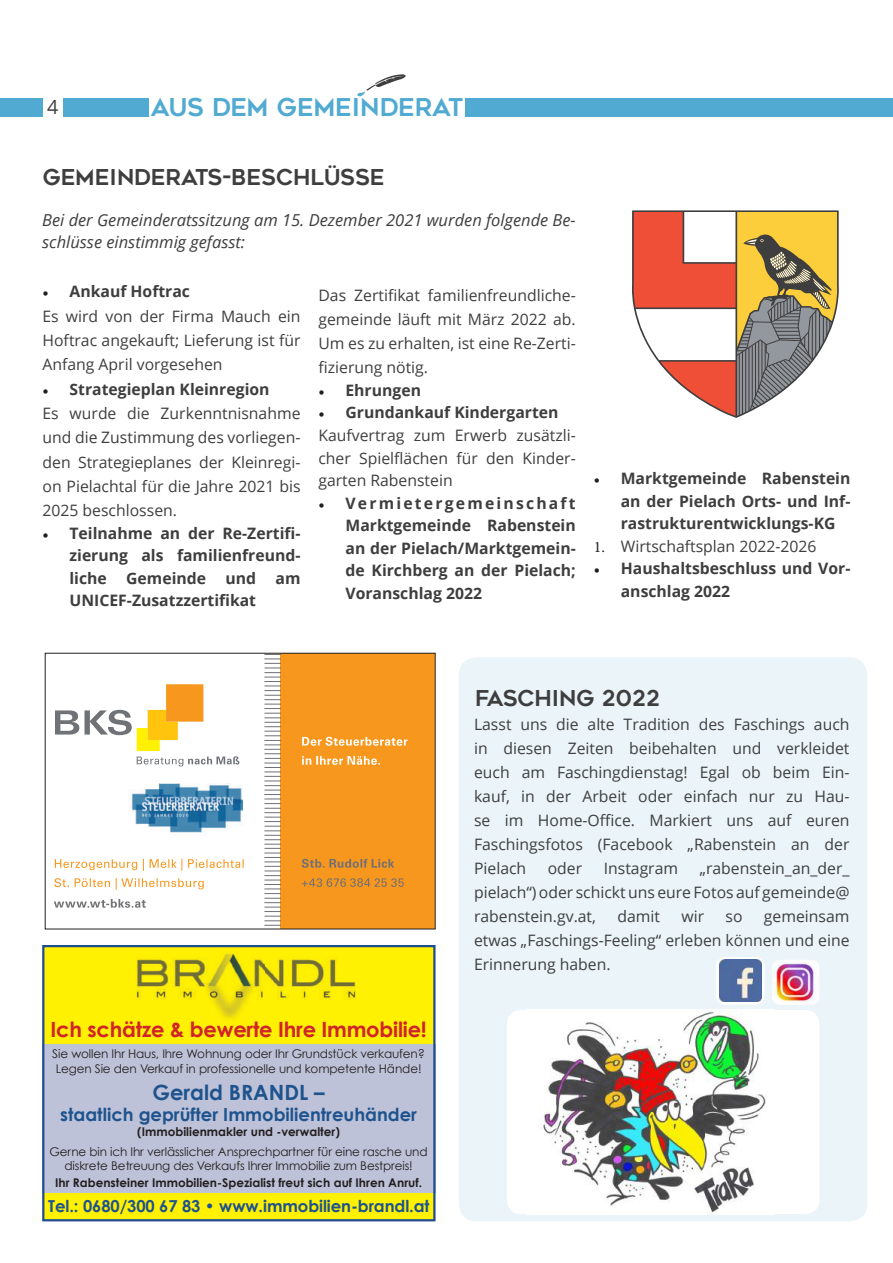
<style>
.page{position:relative;width:893px;height:1263px;background:#fff}
.page>*{position:absolute;margin:0;border:0;box-sizing:border-box;transform-origin:0 0}
.t1{font:24.45px "Geometos";letter-spacing:-.015em;color:#50aad1}
.t2{font:21.75px "Geometos";color:#3e3e3f}
.t3{font:700 21px "Century Gothic";letter-spacing:-.01em;color:#d1232a}
.t4{font:700 21px "Century Gothic";color:#1e538d}
.t5{font:19.65px "Open Sans";color:#3e3e3f}
.t6{font:700 18px "Century Gothic";color:#1e538d}
.t7{font:italic 16.5px/22.5px "Open Sans";color:#3e3e3f}
.t8{font:700 16.5px "Century Gothic";letter-spacing:-.005em;color:#1e538d}
.t9{font:15.75px/24.3px "Open Sans";color:#3e3e3f;text-align:justify}
.t10{font:700 15.75px/22.5px "Open Sans";color:#3e3e3f;text-align:justify}
.t11{font:12px/14.4px "Century Gothic";letter-spacing:-.01em;color:#231f20}
.t12{font:700 12px "Century Gothic";color:#231f20}
.s1{font-family:"Minion Pro";font-weight:700;color:#231f20}
.s2{font-weight:700}
.s3{font-family:"Minion Pro";color:#231f20}
</style>
<div class="page">
<svg style="left:357px;top:74px;width:49px;height:22px"></svg>
<div style="left:466px;top:98px;width:427px;height:19px;background:#50aad1"></div>
<div style="left:64px;top:98px;width:85px;height:19px;background:#50aad1"></div>
<div style="left:0;top:98px;width:43px;height:19px;background:#50aad1"></div>
<svg style="left:632px;top:210px;width:207px;height:208px"></svg>
<div style="left:459px;top:657px;width:408px;height:564px;background:#ebf4f9;border-radius:18px"></div>
<div style="left:507px;top:1010px;width:312px;height:204px;background:#fff;border-radius:14px"></div>
<img style="left:538px;top:1010px;width:228px;height:204px">
<img style="left:772px;top:960px;width:47px;height:45px">
<div style="left:716px;top:957px;width:49px;height:48px;background:#fff;border-radius:9px"></div>
<img style="left:719px;top:959px;width:43px;height:43px">
<div style="left:280px;top:653px;width:155px;height:276px;background:#f7971d"></div>
<svg style="left:55px;top:684px;width:184px;height:82px"></svg>
<svg style="left:265px;top:658px;width:15px;height:268px"></svg>
<svg style="left:302px;top:878px;width:102px;height:9px"></svg>
<svg style="left:302px;top:859px;width:92px;height:9px"></svg>
<svg style="left:54px;top:878px;width:150px;height:12px"></svg>
<svg style="left:55px;top:859px;width:189px;height:12px"></svg>
<svg style="left:54px;top:899px;width:92px;height:9px"></svg>
<svg style="left:302px;top:756px;width:78px;height:9px"></svg>
<svg style="left:302px;top:737px;width:106px;height:9px"></svg>
<img style="left:130px;top:783px;width:112px;height:50px">
<div style="left:43px;top:946px;width:392px;height:275px;background:#fff101"></div>
<img style="left:136px;top:953px;width:220px;height:65px">
<div style="left:42px;top:1044px;width:394px;height:148px;background:#bec2d8"></div>
<div style="left:42px;top:945px;width:394px;height:276px;border:2px solid #204d90"></div>
<p class="t5" style="left:47px;top:94px;width:13px">4</p>
<h1 class="t1" style="left:151px;top:94px;width:314px">AUS DEM GEMEINDERAT</h1>
<h2 class="t2" style="left:43px;top:165px;width:343px">GEMEINDERATS-BESCHLÜSSE</h2>
<p class="t7" style="left:42px;top:208px;width:535px">Bei der Gemeinderatssitzung am 15. Dezember 2021 wurden folgende Be&shy;schlüsse einstimmig gefasst:</p>
<p class="t9" style="left:43px;top:279px;width:259px;text-align:left"><span class="s1">•</span> <span class="s2">Ankauf Hoftrac<br></span>Es wird von der Firma Mauch ein<br>Hoftrac angekauft; Lieferung ist für<br>Anfang April vorgesehen</p>
<p class="t9" style="left:43px;top:376px;width:259px;text-align:left"><span class="s1">•</span> <span class="s2">Strategieplan Kleinregion<br></span>Es wurde die Zurkenntnisnahme und die Zustimmung des vorliegen&shy;den Strategieplanes der Kleinregi&shy;on Pielachtal für die Jahre 2021 bis<br>2025 beschlossen.</p>
<p class="t10" style="left:70px;top:521px;width:232px;text-indent:-27px"><span class="s3">•</span> Teilnahme an der Re-Zertifi&shy;zierung als familienfreund&shy;liche Gemeinde und am UNICEF-Zusatzzertifikat</p>
<p class="t9" style="left:318px;top:282px;width:259px">Das Zertifikat familienfreundliche&shy;gemeinde läuft mit März 2022 ab.<br>Um es zu erhalten, ist eine Re-Zerti&shy;fizierung nötig.</p>
<p class="t10" style="left:318px;top:379px;width:104px"><span class="s3">•</span> Ehrungen</p>
<p class="t9" style="left:318px;top:401px;width:259px;line-height:22.5px;text-align:left"><span class="s1">•</span> <span class="s2">Grundankauf Kindergarten<br></span>Kaufvertrag zum Erwerb zusätzli&shy;cher Spielflächen für den Kinder&shy;garten Rabenstein</p>
<p class="t10" style="left:345px;top:491px;width:232px;text-indent:-27px"><span class="s3">•</span> Vermietergemeinschaft Marktgemeinde Rabenstein an der Pielach/Marktgemein&shy;de Kirchberg an der Pielach; Voranschlag 2022</p>
<p class="t10" style="left:621px;top:467px;width:231px;text-indent:-27px"><span class="s3">•</span> Marktgemeinde Rabenstein an der Pielach Orts- und Inf&shy;rastrukturentwicklungs-KG</p>
<p class="t9" style="left:594px;top:533px;width:224px"><span class="s3">1.</span> Wirtschaftsplan 2022-2026</p>
<p class="t10" style="left:621px;top:557px;width:231px;text-indent:-27px"><span class="s3">•</span> Haushaltsbeschluss und Vor&shy;anschlag 2022</p>
<h2 class="t2" style="left:475px;top:686px;width:186px">FASCHING 2022</h2>
<h3 class="t3" style="left:50px;top:1016px;width:378px">Ich schätze &amp; bewerte Ihre Immobilie!</h3>
<p class="t11" style="left:52px;top:1046px;width:374px">Sie wollen Ihr Haus, Ihre Wohnung oder Ihr Grundstück verkaufen?<br>Legen Sie den Verkauf in professionelle und kompetente Hände!</p>
<h3 class="t4" style="left:152px;top:1079px;width:174px">Gerald BRANDL –</h3>
<p class="t6" style="left:60px;top:1103px;width:358px">staatlich geprüfter Immobilientreuhänder</p>
<p class="t12" style="left:137px;top:1124px;width:204px">(Immobilienmakler und -verwalter)</p>
<p class="t11" style="left:50px;top:1144px;width:379px;text-align:center">Gerne bin ich Ihr verlässlicher Ansprechpartner für eine rasche und diskrete Betreuung des Verkaufs Ihrer Immobilie zum Bestpreis!</p>
<p class="t12" style="left:55px;top:1175px;width:368px">Ihr Rabensteiner Immobilien-Spezialist freut sich auf Ihren Anruf.</p>
<p class="t8" style="left:48px;top:1195px;width:383px">Tel.: 0680/300 67 83 • www.immobilien-brandl.at</p>
<p class="t9" style="left:474px;top:712px;width:377px">Lasst uns die alte Tradition des Faschings auch in diesen Zeiten beibehalten und verkleidet euch am Faschingdienstag! Egal ob beim Ein&shy;kauf, in der Arbeit oder einfach nur zu Hau&shy;se im Home-Office. Markiert uns auf euren Faschingsfotos (Facebook „Rabenstein an der Pielach</p>
<p class="t9" style="left:474px;top:856px;width:377px;text-indent:226px">„rabenstein_an_der_ pielach“) oder schickt uns eure Fotos auf gemeinde@ rabenstein.gv.at,</p>
<p class="t9" style="left:548px;top:856px;width:36px">oder</p>
<p class="t9" style="left:604px;top:856px;width:76px">Instagram</p>
<p class="t9" style="left:617px;top:904px;width:44px">damit</p>
<p class="t9" style="left:681px;top:904px;width:24px">wir</p>
<p class="t9" style="left:725px;top:904px;width:19px">so</p>
<p class="t9" style="left:474px;top:904px;width:377px;text-indent:290px">gemeinsam etwas „Faschings-Feeling“ erleben können und eine Erinnerung haben.</p>
</div>
